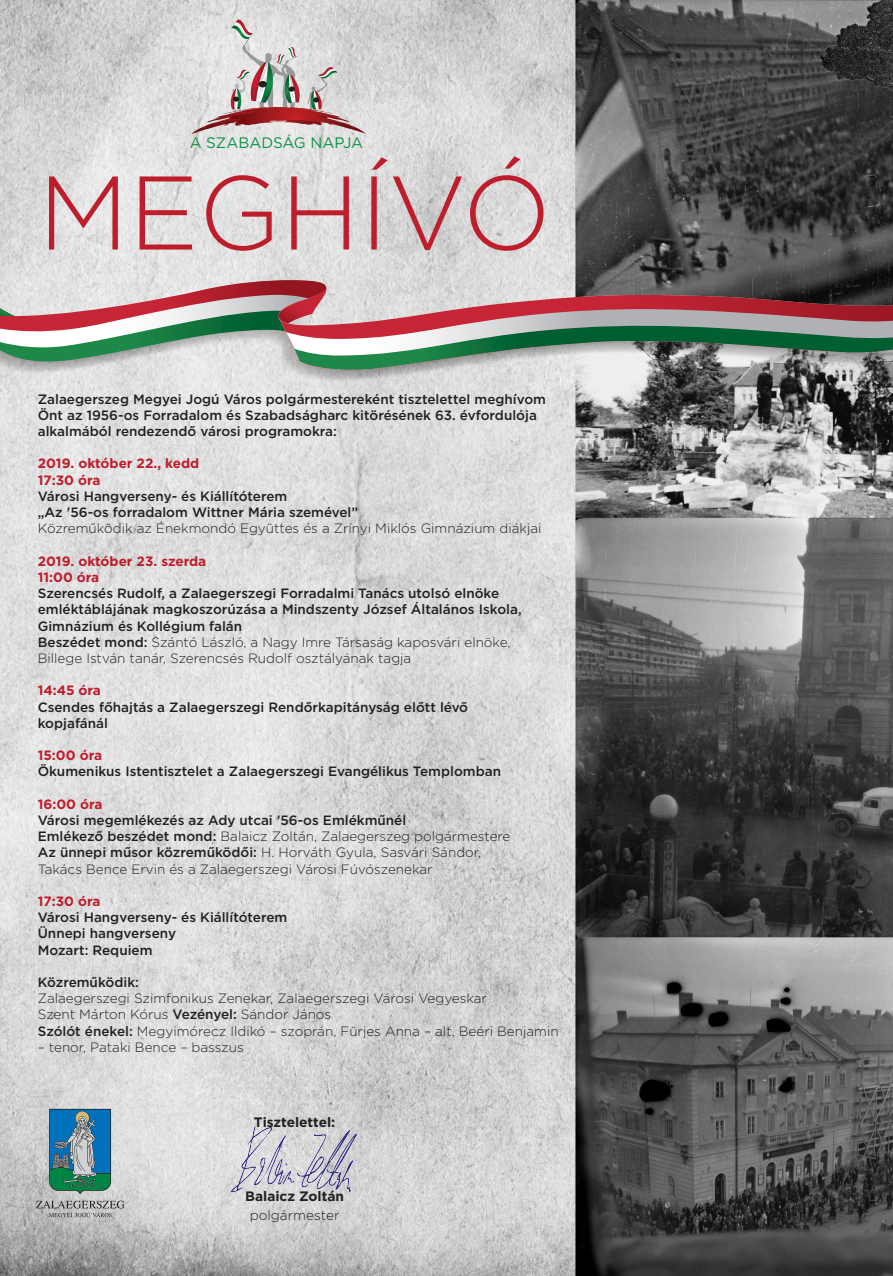
<style>
.page{position:relative;width:893px;height:1276px;background:#fff}
.page>*{position:absolute;margin:0;border:0;box-sizing:border-box;transform-origin:0 0}
.t1{font:300 104.4px "Gotham";color:#be1d2c}
.t2{font:15.15px "Gotham";letter-spacing:-.005em;color:#0d9344}
.t3{font:700 13.65px "Gotham";color:#231f20}
.t4{font:300 13.65px "Gotham";color:#231f20}
.t5{font:500 13.5px/16.2px "Gotham";color:#231f20}
.t6{font:300 13.5px/16.2px "Gotham";color:#231f20}
.t7{font:700 13.5px/16.2px "Gotham";color:#be1d2c}
.s1{font-weight:300}
.s2{font-weight:500}
</style>
<div class="page">
<img style="left:0;top:0;width:893px;height:1276px">
<svg style="left:0;top:280px;width:893px;height:92px;background:#9f958f"></svg>
<img style="left:218px;top:1108px;width:152px;height:101px">
<svg style="left:307px;top:67px;width:31px;height:46px"></svg>
<svg style="left:223px;top:20px;width:78px;height:96px;background:#c6b9b7"></svg>
<div style="left:288px;top:86px;width:7px;height:6px;background:#231f20;border-radius:50%"></div>
<div style="left:313px;top:97px;width:7px;height:6px;background:#231f20;border-radius:50%"></div>
<svg style="left:36px;top:1200px;width:88px;height:17px"></svg>
<svg style="left:49px;top:1109px;width:62px;height:85px;background:#3c8195"></svg>
<p class="t2" style="left:190px;top:133px;width:175px">A SZABADSÁG NAPJA</p>
<h1 class="t1" style="left:38px;top:147px;width:514px">MEGHÍVÓ</h1>
<p class="t5" style="left:38px;top:390px;width:510px">Zalaegerszeg Megyei Jogú Város polgármestereként tisztelettel meghívom<br>Önt az 1956-os Forradalom és Szabadságharc kitörésének 63. évfordulója alkalmából rendezendő városi programokra:</p>
<p class="t7" style="left:38px;top:455px;width:163px">2019. október 22., kedd<br>17:30 óra</p>
<p class="t5" style="left:38px;top:488px;width:322px">Városi Hangverseny- és Kiállítóterem<br>„Az '56-os forradalom Wittner Mária szemével”</p>
<p class="t6" style="left:38px;top:520px;width:505px">Közreműködik az Énekmondó Együttes és a Zrínyi Miklós Gimnázium diákjai</p>
<p class="t7" style="left:38px;top:553px;width:170px">2019. október 23. szerda<br>11:00 óra</p>
<p class="t5" style="left:38px;top:585px;width:485px">Szerencsés Rudolf, a Zalaegerszegi Forradalmi Tanács utolsó elnöke emléktáblájának magkoszorúzása a Mindszenty József Általános Iskola, Gimnázium és Kollégium falán<br>Beszédet mond: <span class="s1">Szántó László, a Nagy Imre Társaság kaposvári elnöke, Billege István tanár, Szerencsés Rudolf osztályának tagja</span></p>
<p class="t7" style="left:38px;top:682px;width:65px">14:45 óra</p>
<p class="t5" style="left:38px;top:698px;width:432px">Csendes főhajtás a Zalaegerszegi Rendőrkapitányság előtt lévő kopjafánál</p>
<p class="t7" style="left:38px;top:747px;width:66px">15:00 óra</p>
<p class="t5" style="left:38px;top:763px;width:465px">Ökumenikus Istentisztelet a Zalaegerszegi Evangélikus Templomban</p>
<p class="t7" style="left:38px;top:796px;width:66px">16:00 óra</p>
<p class="t6" style="left:38px;top:812px;width:474px"><span class="s2">Városi megemlékezés az Ady utcai ’56-os Emlékműnél<br>Emlékező beszédet mond:</span> Balaicz Zoltán, Zalaegerszeg polgármestere <span class="s2">Az ünnepi műsor közreműködői:</span> H. Horváth Gyula, Sasvári Sándor, Takács Bence Ervin és a Zalaegerszegi Városi Fúvószenekar</p>
<p class="t7" style="left:38px;top:893px;width:64px">17:30 óra</p>
<p class="t5" style="left:38px;top:909px;width:251px">Városi Hangverseny- és Kiállítóterem<br>Ünnepi hangverseny<br>Mozart: Requiem</p>
<p class="t5" style="left:38px;top:974px;width:103px">Közreműködik:</p>
<p class="t6" style="left:38px;top:990px;width:522px">Zalaegerszegi Szimfonikus Zenekar, Zalaegerszegi Városi Vegyeskar<br>Szent Márton Kórus <span class="s2">Vezényel:</span> Sándor János<br><span class="s2">Szólót énekel:</span> Megyimórecz Ildikó – szoprán, Fürjes Anna – alt, Beéri Benjamin</p>
<p class="t6" style="left:38px;top:1038px;width:207px">– tenor, Pataki Bence – basszus</p>
<p class="t3" style="left:254px;top:1112px;width:83px">Tisztelettel:</p>
<p class="t3" style="left:245px;top:1187px;width:100px">Balaicz Zoltán</p>
<p class="t4" style="left:250px;top:1206px;width:91px">polgármester</p>
</div>
